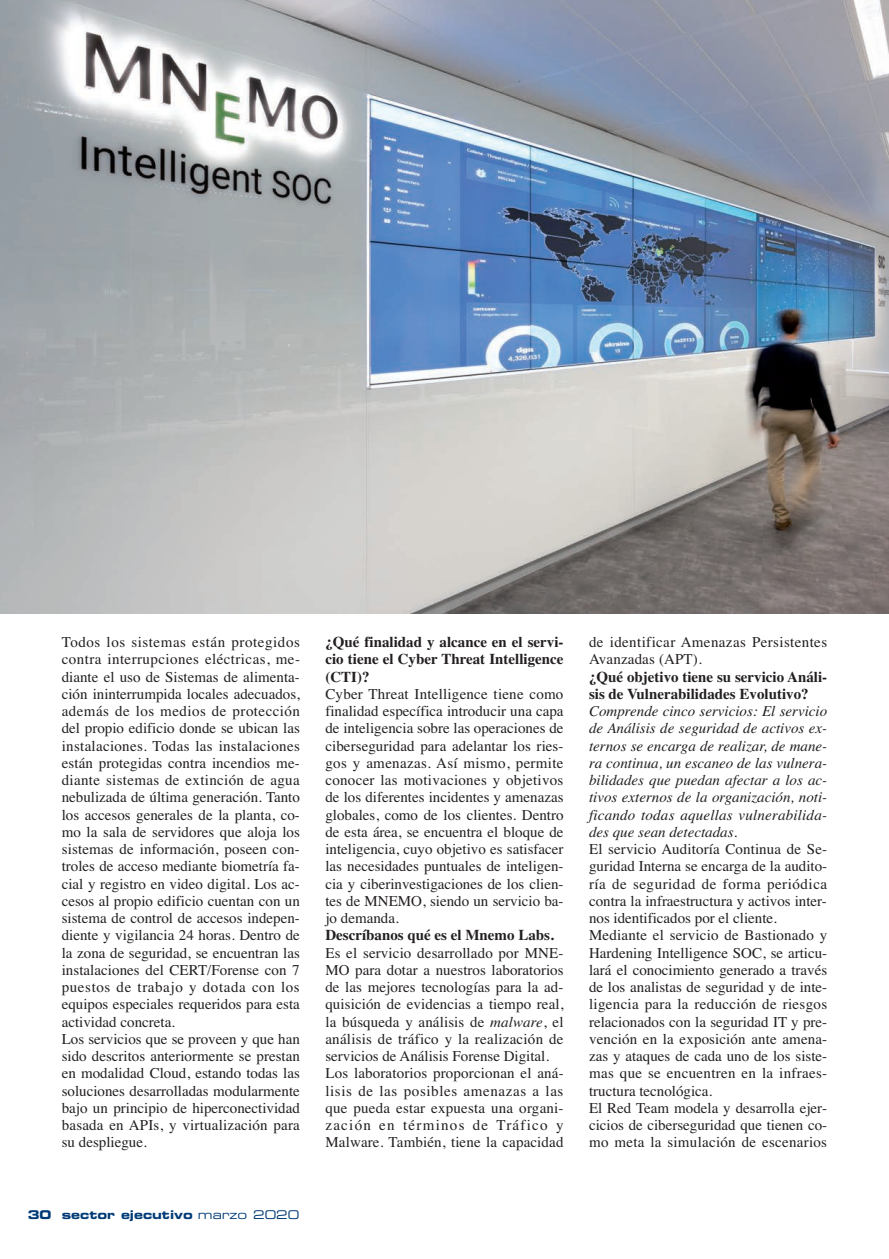
<style>
.page{position:relative;width:889px;height:1259px;background:#fff}
.page>*{position:absolute;margin:0;border:0;box-sizing:border-box;transform-origin:0 0}
.t1{font:15px/17.2px "Times";color:#231f20}
.t2{font:italic 15px/17.2px "Times";letter-spacing:.015em;color:#231f20;text-align:justify}
.t3{font:700 15px/17.2px "Times";color:#231f20;text-align:justify}
.t4{font:15px/17.2px "Times";letter-spacing:.025em;color:#231f20}
.t5{font:12px "Eurostile Bold Extended Two";color:#013b77}
.s1{font-style:italic}
.s2{font-family:"Eurostile Extended Two"}
</style>
<div class="page">
<img style="left:0;top:0;width:889px;height:614px">
<p class="t1" style="left:62px;top:633px;width:240px">Todos los sistemas están protegidos contra interrupciones eléctricas, me&shy;diante el uso de Sistemas de alimenta&shy;ción ininterrumpida locales adecuados, además de los medios de protección del propio edificio donde se ubican las instalaciones. Todas las instalaciones están protegidas contra incendios me&shy;diante sistemas de extinción de agua nebulizada de última generación. Tanto los accesos generales de la planta, co&shy;mo la sala de servidores que aloja los sistemas de información, poseen con&shy;troles de acceso mediante biometría fa&shy;cial y registro en video digital. Los ac&shy;cesos al propio edificio cuentan con un sistema de control de accesos indepen&shy;diente y vigilancia 24 horas. Dentro de la zona de seguridad, se encuentran las instalaciones del CERT/Forense con 7 puestos de trabajo y dotada con los equipos especiales requeridos para esta actividad concreta.<br>Los servicios que se proveen y que han sido descritos anteriormente se prestan en modalidad Cloud, estando todas las soluciones desarrolladas modularmente bajo un principio de hiperconectividad basada en APIs, y virtualización para su despliegue.</p>
<p class="t3" style="left:325px;top:633px;width:240px">¿Qué finalidad y alcance en el servi&shy;cio tiene el Cyber Threat Intelligence (CTI)?</p>
<p class="t1" style="left:325px;top:685px;width:240px;text-align:justify">Cyber Threat Intelligence tiene como finalidad específica introducir una capa de inteligencia sobre las operaciones de ciberseguridad para adelantar los ries&shy;gos y amenazas. Así mismo, permite conocer las motivaciones y objetivos de los diferentes incidentes y amenazas globales, como de los clientes. Dentro de esta área, se encuentra el bloque de inteligencia, cuyo objetivo es satisfacer las necesidades puntuales de inteligen&shy;cia y ciberinvestigaciones de los clien&shy;tes de MNEMO, siendo un servicio ba&shy;jo demanda.</p>
<p class="t3" style="left:325px;top:926px;width:230px">Descríbanos qué es el Mnemo Labs.</p>
<p class="t1" style="left:325px;top:944px;width:240px">Es el servicio desarrollado por MNE-MO para dotar a nuestros laboratorios de las mejores tecnologías para la ad&shy;quisición de evidencias a tiempo real, la búsqueda y análisis de <span class="s1">malware</span>, el análisis de tráfico y la realización de servicios de Análisis Forense Digital.<br>Los laboratorios proporcionan el aná&shy;lisis de las posibles amenazas a las que pueda estar expuesta una organi&shy;zación en términos de Tráfico y Malware. También, tiene la capacidad</p>
<p class="t4" style="left:589px;top:633px;width:240px">de identificar Amenazas Persistentes<br>Avanzadas (APT).</p>
<p class="t3" style="left:589px;top:668px;width:240px">¿Qué objetivo tiene su servicio Análi&shy;sis de Vulnerabilidades Evolutivo?</p>
<p class="t2" style="left:589px;top:702px;width:240px">Comprende cinco servicios: El servicio de Análisis de seguridad de activos ex&shy;ternos se encarga de realizar, de mane&shy;ra continua, un escaneo de las vulnera&shy;bilidades que puedan afectar a los ac&shy;tivos externos de la organización, noti&shy;ficando todas aquellas vulnerabilida&shy;des que sean detectadas.</p>
<p class="t1" style="left:589px;top:840px;width:240px">El servicio Auditoría Continua de Se&shy;guridad Interna se encarga de la audito&shy;ría de seguridad de forma periódica contra la infraestructura y activos inter&shy;nos identificados por el cliente.<br>Mediante el servicio de Bastionado y Hardening Intelligence SOC, se articu&shy;lará el conocimiento generado a través de los analistas de seguridad y de inte&shy;ligencia para la reducción de riesgos relacionados con la seguridad IT y pre&shy;vención en la exposición ante amena&shy;zas y ataques de cada uno de los siste&shy;mas que se encuentren en la infraes&shy;tructura tecnológica.<br>El Red Team modela y desarrolla ejer&shy;cicios de ciberseguridad que tienen co&shy;mo meta la simulación de escenarios</p>
<p class="t5" style="left:28px;top:1210px;width:273px">30 sector ejecutivo <span class="s2">marzo 2020</span></p>
</div>
